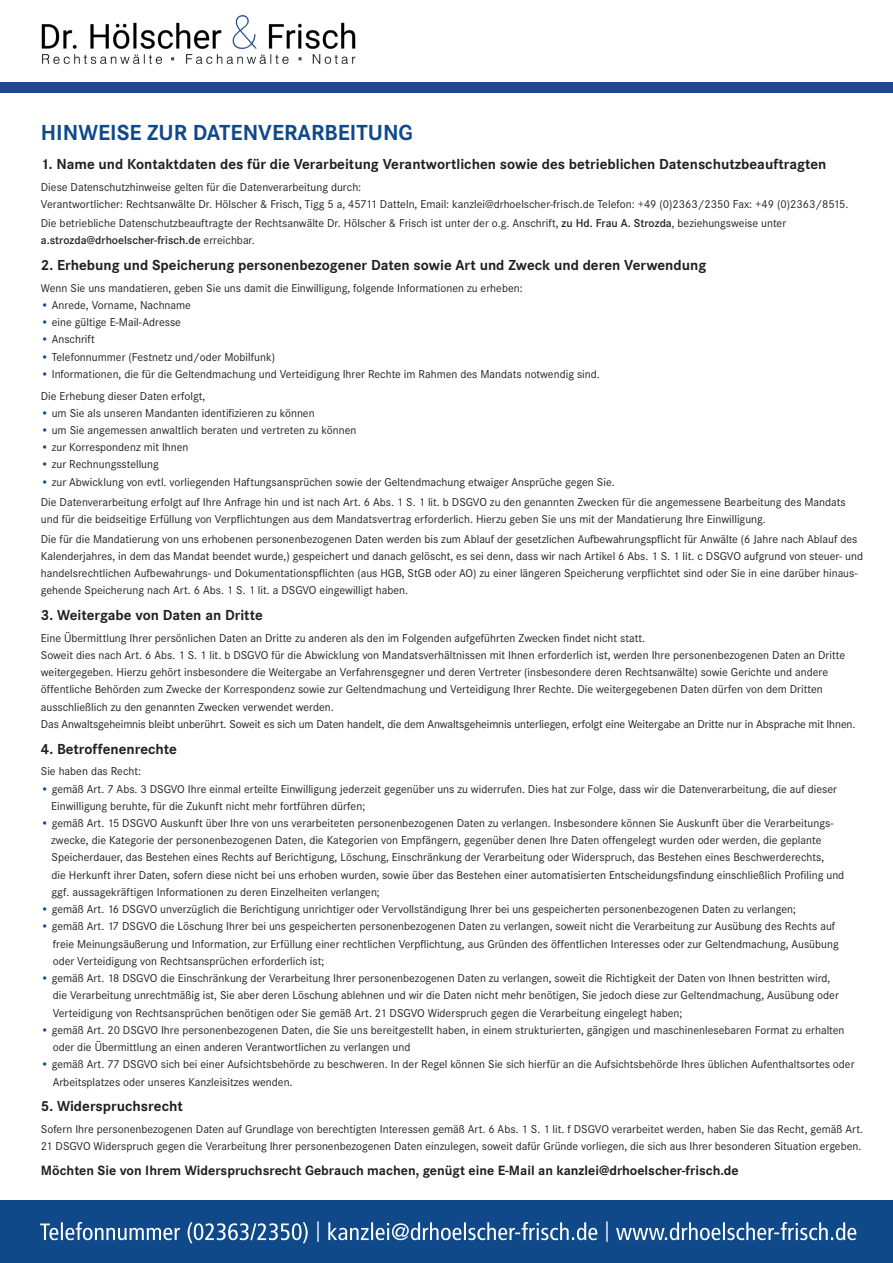
<style>
.page{position:relative;width:893px;height:1263px;background:#fff}
.page>*{position:absolute;margin:0;border:0;box-sizing:border-box;transform-origin:0 0}
.t1{font:700 22.65px "Corporate S";color:#0f498a}
.t2{font:700 15.15px "Corporate S";color:#231f20}
.t3{font:700 13.95px "Corporate S";color:#231f20}
.t4{font:11.85px/17.2px "Corporate S";color:#231f20}
.s1{font-weight:600}
.s2{color:#0f498a}
</style>
<div class="page">
<div style="left:0;top:1201px;width:893px;height:62px;background:#0f498a"></div>
<img style="left:22px;top:15px;width:353px;height:68px">
<div style="left:0;top:83px;width:893px;height:10px;background:#1f4a89"></div>
<svg style="left:40px;top:1221px;width:816px;height:22px"></svg>
<h1 class="t1" style="left:41px;top:119px;width:374px">HINWEISE ZUR DATENVERARBEITUNG</h1>
<p class="t2" style="left:41px;top:155px;width:787px">1. Name und Kontaktdaten des für die Verarbeitung Verantwortlichen sowie des betrieblichen Datenschutzbeauftragten</p>
<p class="t4" style="left:41px;top:178px;width:809px">Diese Datenschutzhinweise gelten für die Datenverarbeitung durch:<br>Verantwortlicher: Rechtsanwälte Dr. Hölscher &amp; Frisch, Tigg 5 a, 45711 Datteln, Email: kanzlei@drhoelscher-frisch.de Telefon: +49 (0)2363/2350 Fax: +49 (0)2363/8515.</p>
<p class="t4" style="left:41px;top:215px;width:747px">Die betriebliche Datenschutzbeauftragte der Rechtsanwälte Dr. Hölscher &amp; Frisch ist unter der o.g. Anschrift, <span class="s1">zu Hd. Frau A. Strozda</span>, beziehungsweise unter <span class="s1">a.strozda@drhoelscher-frisch.de</span> erreichbar.</p>
<p class="t2" style="left:41px;top:257px;width:667px">2. Erhebung und Speicherung personenbezogener Daten sowie Art und Zweck und deren Verwendung</p>
<p class="t4" style="left:41px;top:279px;width:483px">Wenn Sie uns mandatieren, geben Sie uns damit die Einwilligung, folgende Informationen zu erheben:</p>
<p class="t4" style="left:41px;top:297px;width:152px"><span class="s2">•</span> Anrede, Vorname, Nachname</p>
<p class="t4" style="left:41px;top:314px;width:142px"><span class="s2">•</span> eine gültige E-Mail-Adresse</p>
<p class="t4" style="left:41px;top:331px;width:56px"><span class="s2">•</span> Anschrift</p>
<p class="t4" style="left:41px;top:348px;width:236px"><span class="s2">•</span> Telefonnummer (Festnetz und/oder Mobilfunk)</p>
<p class="t4" style="left:41px;top:363px;width:560px;line-height:21.6px"><span class="s2">•</span> Informationen, die für die Geltendmachung und Verteidigung Ihrer Rechte im Rahmen des Mandats notwendig sind.<br>Die Erhebung dieser Daten erfolgt,</p>
<p class="t4" style="left:41px;top:404px;width:275px"><span class="s2">•</span> um Sie als unseren Mandanten identifizieren zu können</p>
<p class="t4" style="left:41px;top:421px;width:317px"><span class="s2">•</span> um Sie angemessen anwaltlich beraten und vertreten zu können</p>
<p class="t4" style="left:41px;top:439px;width:149px"><span class="s2">•</span> zur Korrespondenz mit Ihnen</p>
<p class="t4" style="left:41px;top:456px;width:119px"><span class="s2">•</span> zur Rechnungsstellung</p>
<p class="t4" style="left:41px;top:472px;width:806px;line-height:20.4px"><span class="s2">•</span> zur Abwicklung von evtl. vorliegenden Haftungsansprüchen sowie der Geltendmachung etwaiger Ansprüche gegen Sie.<br>Die Datenverarbeitung erfolgt auf Ihre Anfrage hin und ist nach Art. 6 Abs. 1 S. 1 lit. b DSGVO zu den genannten Zwecken für die angemessene Bearbeitung des Mandats</p>
<p class="t4" style="left:41px;top:510px;width:818px;line-height:19.4px">und für die beidseitige Erfüllung von Verpflichtungen aus dem Mandatsvertrag erforderlich. Hierzu geben Sie uns mit der Mandatierung Ihre Einwilligung.<br>Die für die Mandatierung von uns erhobenen personenbezogenen Daten werden bis zum Ablauf der gesetzlichen Aufbewahrungspflicht für Anwälte (6 Jahre nach Ablauf des</p>
<p class="t4" style="left:41px;top:547px;width:824px">Kalenderjahres, in dem das Mandat beendet wurde,) gespeichert und danach gelöscht, es sei denn, dass wir nach Artikel 6 Abs. 1 S. 1 lit. c DSGVO aufgrund von steuer- und handelsrechtlichen Aufbewahrungs- und Dokumentationspflichten (aus HGB, StGB oder AO) zu einer längeren Speicherung verpflichtet sind oder Sie in eine darüber hinaus&shy;gehende Speicherung nach Art. 6 Abs. 1 S. 1 lit. a DSGVO eingewilligt haben.</p>
<p class="t2" style="left:41px;top:606px;width:223px">3. Weitergabe von Daten an Dritte</p>
<p class="t4" style="left:41px;top:629px;width:816px">Eine Übermittlung Ihrer persönlichen Daten an Dritte zu anderen als den im Folgenden aufgeführten Zwecken findet nicht statt.<br>Soweit dies nach Art. 6 Abs. 1 S. 1 lit. b DSGVO für die Abwicklung von Mandatsverhältnissen mit Ihnen erforderlich ist, werden Ihre personenbezogenen Daten an Dritte weitergegeben. Hierzu gehört insbesondere die Weitergabe an Verfahrensgegner und deren Vertreter (insbesondere deren Rechtsanwälte) sowie Gerichte und andere öffentliche Behörden zum Zwecke der Korrespondenz sowie zur Geltendmachung und Verteidigung Ihrer Rechte. Die weitergegebenen Daten dürfen von dem Dritten ausschließlich zu den genannten Zwecken verwendet werden.<br>Das Anwaltsgeheimnis bleibt unberührt. Soweit es sich um Daten handelt, die dem Anwaltsgeheimnis unterliegen, erfolgt eine Weitergabe an Dritte nur in Absprache mit Ihnen.</p>
<p class="t2" style="left:41px;top:740px;width:138px">4. Betroffenenrechte</p>
<p class="t4" style="left:41px;top:763px;width:102px">Sie haben das Recht:</p>
<p class="t4" style="left:51px;top:780px;width:787px;text-indent:-10px"><span class="s2">•</span> gemäß Art. 7 Abs. 3 DSGVO Ihre einmal erteilte Einwilligung jederzeit gegenüber uns zu widerrufen. Dies hat zur Folge, dass wir die Datenverarbeitung, die auf dieser<br>Einwilligung beruhte, für die Zukunft nicht mehr fortführen dürfen;</p>
<p class="t4" style="left:51px;top:814px;width:794px;text-indent:-10px"><span class="s2">•</span> gemäß Art. 15 DSGVO Auskunft über Ihre von uns verarbeiteten personenbezogenen Daten zu verlangen. Insbesondere können Sie Auskunft über die Verarbeitungs&shy;zwecke, die Kategorie der personenbezogenen Daten, die Kategorien von Empfängern, gegenüber denen Ihre Daten offengelegt wurden oder werden, die geplante Speicherdauer, das Bestehen eines Rechts auf Berichtigung, Löschung, Einschränkung der Verarbeitung oder Widerspruch, das Bestehen eines Beschwerderechts,<br>die Herkunft ihrer Daten, sofern diese nicht bei uns erhoben wurden, sowie über das Bestehen einer automatisierten Entscheidungsfindung einschließlich Profiling und ggf. aussagekräftigen Informationen zu deren Einzelheiten verlangen;</p>
<p class="t4" style="left:41px;top:901px;width:756px"><span class="s2">•</span> gemäß Art. 16 DSGVO unverzüglich die Berichtigung unrichtiger oder Vervollständigung Ihrer bei uns gespeicherten personenbezogenen Daten zu verlangen;</p>
<p class="t4" style="left:53px;top:918px;width:787px;text-indent:-12px"><span class="s2">•</span> gemäß Art. 17 DSGVO die Löschung Ihrer bei uns gespeicherten personenbezogenen Daten zu verlangen, soweit nicht die Verarbeitung zur Ausübung des Rechts auf freie Meinungsäußerung und Information, zur Erfüllung einer rechtlichen Verpflichtung, aus Gründen des öffentlichen Interesses oder zur Geltendmachung, Ausübung oder Verteidigung von Rechtsansprüchen erforderlich ist;</p>
<p class="t4" style="left:53px;top:970px;width:788px;text-indent:-12px"><span class="s2">•</span> gemäß Art. 18 DSGVO die Einschränkung der Verarbeitung Ihrer personenbezogenen Daten zu verlangen, soweit die Richtigkeit der Daten von Ihnen bestritten wird, die Verarbeitung unrechtmäßig ist, Sie aber deren Löschung ablehnen und wir die Daten nicht mehr benötigen, Sie jedoch diese zur Geltendmachung, Ausübung oder<br>Verteidigung von Rechtsansprüchen benötigen oder Sie gemäß Art. 21 DSGVO Widerspruch gegen die Verarbeitung eingelegt haben;</p>
<p class="t4" style="left:53px;top:1021px;width:793px;text-indent:-12px"><span class="s2">•</span> gemäß Art. 20 DSGVO Ihre personenbezogenen Daten, die Sie uns bereitgestellt haben, in einem strukturierten, gängigen und maschinenlesebaren Format zu erhalten oder die Übermittlung an einen anderen Verantwortlichen zu verlangen und</p>
<p class="t4" style="left:53px;top:1056px;width:803px;text-indent:-12px"><span class="s2">•</span> gemäß Art. 77 DSGVO sich bei einer Aufsichtsbehörde zu beschweren. In der Regel können Sie sich hierfür an die Aufsichtsbehörde Ihres üblichen Aufenthaltsortes oder<br>Arbeitsplatzes oder unseres Kanzleisitzes wenden.</p>
<p class="t2" style="left:41px;top:1097px;width:143px">5. Widerspruchsrecht</p>
<p class="t4" style="left:41px;top:1120px;width:824px">Sofern Ihre personenbezogenen Daten auf Grundlage von berechtigten Interessen gemäß Art. 6 Abs. 1 S. 1 lit. f DSGVO verarbeitet werden, haben Sie das Recht, gemäß Art.<br>21 DSGVO Widerspruch gegen die Verarbeitung Ihrer personenbezogenen Daten einzulegen, soweit dafür Gründe vorliegen, die sich aus Ihrer besonderen Situation ergeben.</p>
<p class="t3" style="left:41px;top:1162px;width:699px">Möchten Sie von Ihrem Widerspruchsrecht Gebrauch machen, genügt eine E-Mail an kanzlei@drhoelscher-frisch.de</p>
</div>
